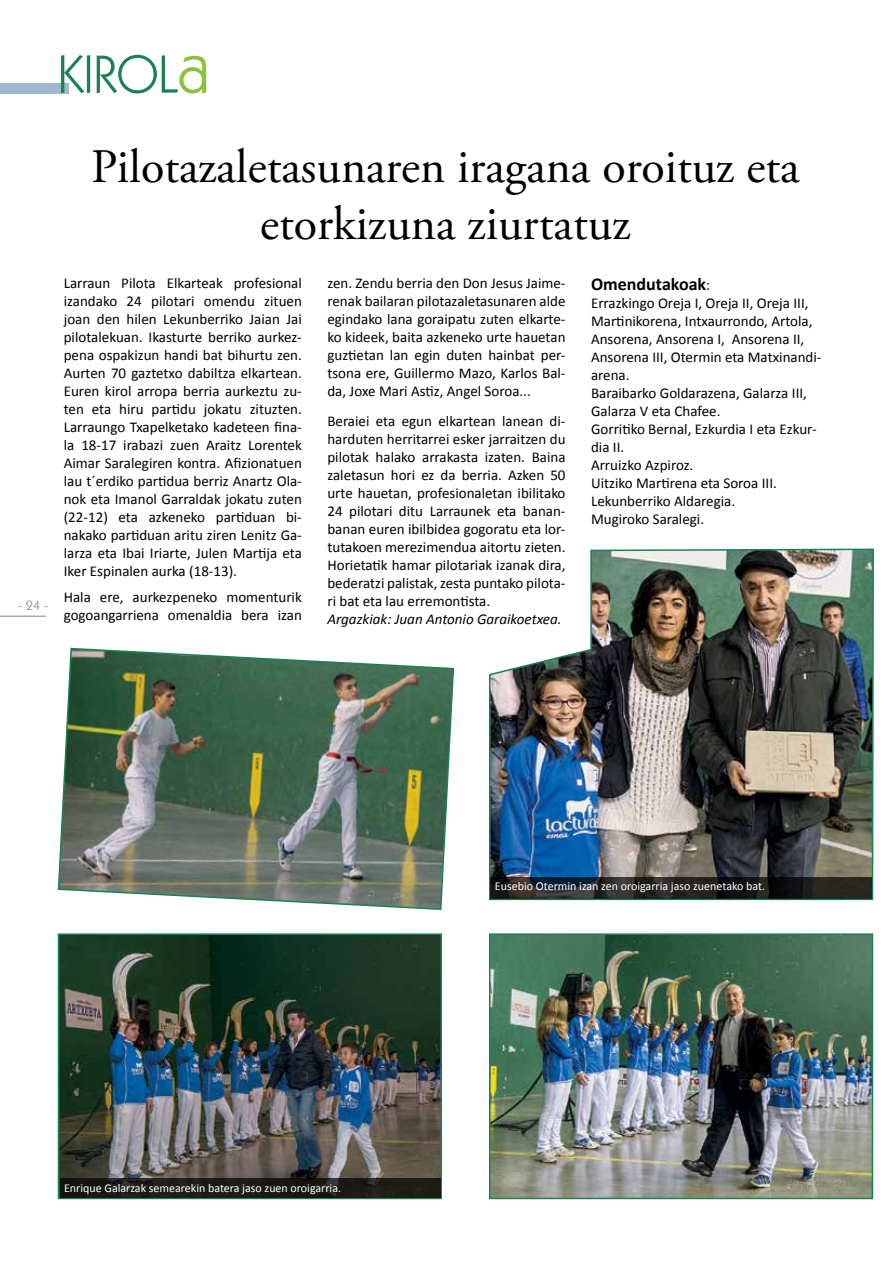
<style>
.page{position:relative;width:893px;height:1263px;background:#fff}
.page>*{position:absolute;margin:0;border:0;box-sizing:border-box;transform-origin:0 0}
.t1{font:54px "Kabel IT Cby BT";color:#1c8152}
.t2{font:48px/57.6px "Adobe Garamond Pro";color:#000;text-align:center}
.t3{font:700 18px "Calibri";color:#000}
.t4{font:15px/18px "Calibri";color:#000;text-align:justify}
.t5{font:italic 15px "Calibri";color:#000}
.t6{font:13.5px "Kabel IT Cby BT";color:#748797}
.t7{font:12px "Calibri";color:#fff}
.s1{font-size:72px;color:#89c23d}
.s2{font-weight:400;font-size:15px}
</style>
<div class="page">
<hr style="left:0;top:616px;width:46px;height:1px;background:#748797">
<img style="left:57px;top:647px;width:398px;height:263px">
<img style="left:489px;top:548px;width:385px;height:353px">
<img style="left:61px;top:936px;width:378px;height:242px">
<div style="left:58px;top:933px;width:384px;height:266px;border:2px solid #1c8152"></div>
<img style="left:492px;top:936px;width:378px;height:260px">
<div style="left:489px;top:933px;width:384px;height:266px;border:2px solid #1c8152"></div>
<svg style="left:491px;top:877px;width:381px;height:22px;background:#212222"></svg>
<svg style="left:60px;top:1178px;width:380px;height:20px;background:#1c1a17"></svg>
<div style="left:0;top:83px;width:68px;height:11px;background:#9fb8cd"></div>
<h1 class="t1" style="left:58px;top:41px;width:153px">KIROL<span class="s1">a</span></h1>
<p class="t6" style="left:18px;top:597px;width:32px">- 24 -</p>
<h2 class="t2" style="left:91px;top:139px;width:710px">Pilotazaletasunaren iragana oroituz eta etorkizuna ziurtatuz</h2>
<p class="t4" style="left:64px;top:274px;width:240px">Larraun Pilota Elkarteak profesional izandako 24 pilotari omendu zituen joan den hilen Lekunberriko Jaian Jai pilotalekuan. Ikasturte berriko aurkez&shy;pena ospakizun handi bat bihurtu zen.<br>Aurten 70 gaztetxo dabiltza elkartean.<br>Euren kirol arropa berria aurkeztu zu&shy;ten eta hiru partidu jokatu zituzten.<br>Larraungo Txapelketako kadeteen fina&shy;la 18-17 irabazi zuen Araitz Lorentek Aimar Saralegiren kontra. Afizionatuen lau t´erdiko partidua berriz Anartz Ola&shy;nok eta Imanol Garraldak jokatu zuten (22-12) eta azkeneko partiduan bi&shy;nakako partiduan aritu ziren Lenitz Ga&shy;larza eta Ibai Iriarte, Julen Martija eta Iker Espinalen aurka (18-13).</p>
<p class="t4" style="left:64px;top:588px;width:240px">Hala ere, aurkezpeneko momenturik gogoangarriena omenaldia bera izan</p>
<p class="t4" style="left:327px;top:274px;width:240px">zen. Zendu berria den Don Jesus Jaime&shy;renak bailaran pilotazaletasunaren alde egindako lana goraipatu zuten elkarte&shy;ko kideek, baita azkeneko urte hauetan guztietan lan egin duten hainbat per&shy;tsona ere, Guillermo Mazo, Karlos Bal&shy;da, Joxe Mari Astiz, Angel Soroa...</p>
<p class="t4" style="left:327px;top:412px;width:240px">Beraiei eta egun elkartean lanean di&shy;harduten herritarrei esker jarraitzen du pilotak halako arrakasta izaten. Baina zaletasun hori ez da berria. Azken 50 urte hauetan, profesionaletan ibilitako 24 pilotari ditu Larraunek eta banan&shy;banan euren ibilbidea gogoratu eta lor&shy;tutakoen merezimendua aitortu zieten.<br>Horietatik hamar pilotariak izanak dira, bederatzi palistak, zesta puntako pilota&shy;ri bat eta lau erremontista.</p>
<p class="t5" style="left:327px;top:609px;width:236px">Argazkiak: Juan Antonio Garaikoetxea.</p>
<p class="t3" style="left:591px;top:272px;width:121px">Omendutakoak<span class="s2">:</span></p>
<p class="t4" style="left:591px;top:294px;width:232px;text-align:left">Errazkingo Oreja I, Oreja II, Oreja III,<br>Martinikorena, Intxaurrondo, Artola,<br>Ansorena, Ansorena I, Ansorena II,<br>Ansorena III, Otermin eta Matxinandi&shy;arena.<br>Baraibarko Goldarazena, Galarza III,<br>Galarza V eta Chafee.<br>Gorritiko Bernal, Ezkurdia I eta Ezkur&shy;dia II.<br>Arruizko Azpiroz.<br>Uitziko Martirena eta Soroa III.<br>Lekunberriko Aldaregia.<br>Mugiroko Saralegi.</p>
<p class="t7" style="left:495px;top:878px;width:272px">Eusebio Otermin izan zen oroigarria jaso zuenetako bat.</p>
<p class="t7" style="left:64px;top:1180px;width:279px">Enrique Galarzak semearekin batera jaso zuen oroigarria.</p>
</div>
